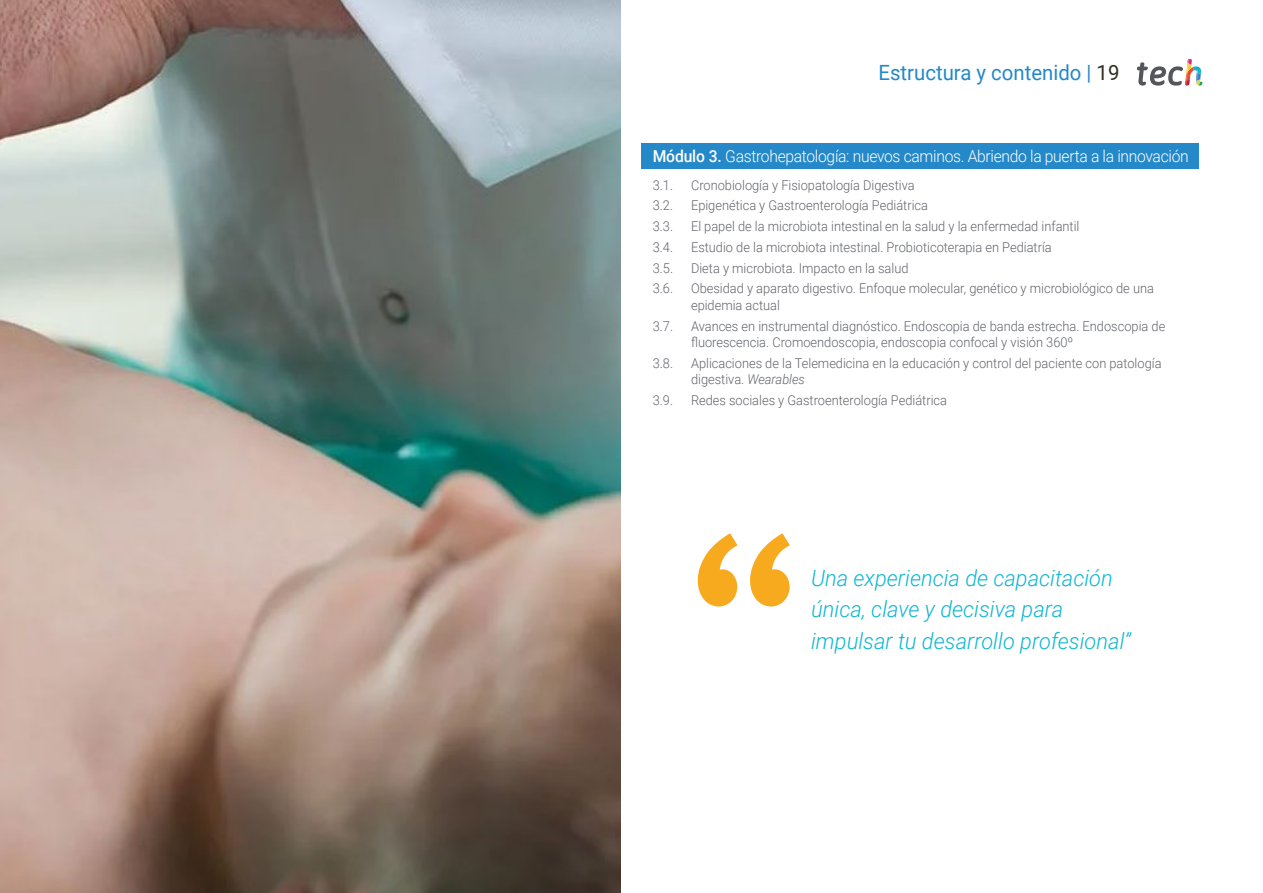
<style>
.page{position:relative;width:1263px;height:893px;background:#fff}
.page>*{position:absolute;margin:0;border:0;box-sizing:border-box;transform-origin:0 0}
.t1{font:italic 300 22.5px/31.5px "Roboto";color:#0fb6cf}
.t2{font:21px "Roboto";color:#2488c9}
.t3{font:300 16.5px "Roboto";letter-spacing:-.02em;color:#fff;scale:.95 1}
.t4{font:300 13.5px/16.5px "Roboto";color:#61646a;scale:.95 1}
.s1{color:#312e20}
.s2{font-weight:500}
.s3{font-style:italic}
</style>
<div class="page">
<div style="left:642px;top:144px;width:557px;height:25px;background:#2488c9"></div>
<svg style="left:698px;top:533px;width:92px;height:73px"></svg>
<svg style="left:1137px;top:59px;width:65px;height:27px"></svg>
<img style="left:0;top:0;width:621px;height:893px">
<h2 class="t2" style="left:878px;top:57px;width:242px">Estructura y contenido | <span class="s1">19</span></h2>
<p class="t3" style="left:653px;top:145px;width:566px"><span class="s2">Módulo 3.</span> Gastrohepatología: nuevos caminos. Abriendo la puerta a la innovación</p>
<p class="t4" style="left:653px;top:176px;width:23px">3.1.</p>
<p class="t4" style="left:691px;top:176px;width:237px">Cronobiología y Fisiopatología Digestiva</p>
<p class="t4" style="left:653px;top:197px;width:23px">3.2.</p>
<p class="t4" style="left:691px;top:197px;width:251px">Epigenética y Gastroenterología Pediátrica</p>
<p class="t4" style="left:653px;top:217px;width:23px">3.3.</p>
<p class="t4" style="left:691px;top:217px;width:410px">El papel de la microbiota intestinal en la salud y la enfermedad infantil</p>
<p class="t4" style="left:653px;top:238px;width:23px">3.4.</p>
<p class="t4" style="left:691px;top:238px;width:381px">Estudio de la microbiota intestinal. Probioticoterapia en Pediatría</p>
<p class="t4" style="left:653px;top:259px;width:23px">3.5.</p>
<p class="t4" style="left:691px;top:259px;width:230px">Dieta y microbiota. Impacto en la salud</p>
<p class="t4" style="left:653px;top:280px;width:23px">3.6.</p>
<p class="t4" style="left:691px;top:280px;width:489px">Obesidad y aparato digestivo. Enfoque molecular, genético y microbiológico de una epidemia actual</p>
<p class="t4" style="left:653px;top:317px;width:23px">3.7.</p>
<p class="t4" style="left:691px;top:317px;width:501px">Avances en instrumental diagnóstico. Endoscopia de banda estrecha. Endoscopia de fluorescencia. Cromoendoscopia, endoscopia confocal y visión 360º</p>
<p class="t4" style="left:653px;top:354px;width:23px">3.8.</p>
<p class="t4" style="left:691px;top:354px;width:497px">Aplicaciones de la Telemedicina en la educación y control del paciente con patología digestiva. <span class="s3">Wearables</span></p>
<p class="t4" style="left:653px;top:391px;width:23px">3.9.</p>
<p class="t4" style="left:691px;top:391px;width:271px">Redes sociales y Gastroenterología Pediátrica</p>
<h1 class="t1" style="left:811px;top:561px;width:321px">Una experiencia de capacitación única, clave y decisiva para impulsar tu desarrollo profesional”</h1>
</div>
